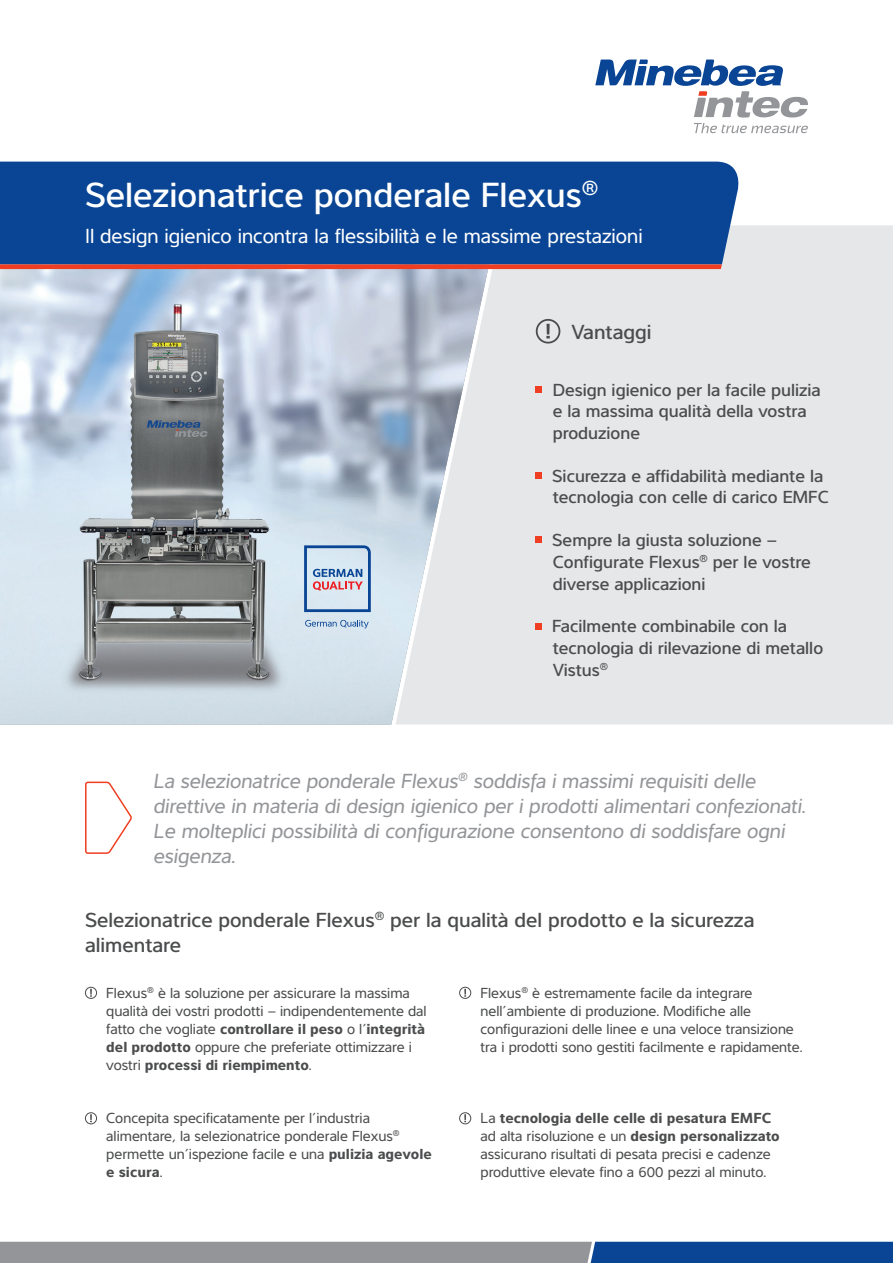
<style>
.page{position:relative;width:893px;height:1263px;background:#fff}
.page>*{position:absolute;margin:0;border:0;box-sizing:border-box;transform-origin:0 0}
.t1{font:500 36px "Interval Pro";color:#fff}
.t2{font:italic 21px/25.2px "Interval Pro";color:#939598}
.t3{font:500 21px/25.2px "Interval Pro";color:#4b4c4d}
.t4{font:21px "Interval Pro";color:#fff}
.t5{font:500 18px/21.6px "Interval Pro";color:#4b4c4d}
.t6{font:15px/18px "Interval Pro";color:#4b4c4d}
.s1{font-weight:700}
</style>
<div class="page">
<svg style="left:595px;top:60px;width:213px;height:73px"></svg>
<svg style="left:0;top:1242px;width:893px;height:21px;background:#657a97"></svg>
<div style="left:497px;top:225px;width:396px;height:499px;background:#e6e7e9"></div>
<img style="left:0;top:269px;width:497px;height:455px">
<div style="left:536px;top:386px;width:6px;height:7px;background:#ef3e22"></div>
<div style="left:536px;top:472px;width:6px;height:7px;background:#ef3e22"></div>
<svg style="left:536px;top:537px;width:6px;height:6px"></svg>
<svg style="left:536px;top:623px;width:6px;height:6px"></svg>
<div style="left:536px;top:319px;width:24px;height:25px;border:2px solid #4b4c4d;border-radius:50%"></div>
<svg style="left:546px;top:324px;width:4px;height:10px"></svg>
<svg style="left:305px;top:620px;width:64px;height:8px"></svg>
<svg style="left:304px;top:545px;width:67px;height:67px;background:#afbed6"></svg>
<svg style="left:85px;top:781px;width:47px;height:73px"></svg>
<div style="left:85px;top:987px;width:12px;height:12px;border:1px solid #4b4c4d;border-radius:50%"></div>
<svg style="left:90px;top:989px;width:2px;height:8px"></svg>
<div style="left:459px;top:987px;width:12px;height:12px;border:1px solid #4b4c4d;border-radius:50%"></div>
<svg style="left:464px;top:989px;width:2px;height:8px"></svg>
<div style="left:85px;top:1112px;width:12px;height:12px;border:1px solid #4b4c4d;border-radius:50%"></div>
<svg style="left:90px;top:1114px;width:2px;height:8px"></svg>
<div style="left:459px;top:1112px;width:12px;height:12px;border:1px solid #4b4c4d;border-radius:50%"></div>
<svg style="left:464px;top:1114px;width:2px;height:8px"></svg>
<div style="left:0;top:162px;width:744px;height:102px;background:#094594"></div>
<svg style="left:0;top:264px;width:722px;height:5px;background:#e4452f"></svg>
<h1 class="t1" style="left:85px;top:167px;width:515px">Selezionatrice ponderale Flexus<sup>®</sup></h1>
<h2 class="t4" style="left:85px;top:220px;width:559px">Il design igienico incontra la flessibilità e le massime prestazioni</h2>
<h2 class="t3" style="left:572px;top:317px;width:81px">Vantaggi</h2>
<p class="t5" style="left:553px;top:377px;width:269px">Design igienico per la facile pulizia e la massima qualità della vostra produzione</p>
<p class="t5" style="left:552px;top:463px;width:278px">Sicurezza e affidabilità mediante la tecnologia con celle di carico EMFC</p>
<p class="t5" style="left:552px;top:527px;width:260px">Sempre la giusta soluzione –<br>Configurate Flexus<sup>®</sup> per le vostre diverse applicazioni</p>
<p class="t5" style="left:552px;top:613px;width:272px">Facilmente combinabile con la tecnologia di rilevazione di metallo<br>Vistus<sup>®</sup></p>
<p class="t2" style="left:153px;top:767px;width:654px">La selezionatrice ponderale Flexus<sup>®</sup> soddisfa i massimi requisiti delle direttive in materia di design igienico per i prodotti alimentari confezionati.<br>Le molteplici possibilità di configurazione consentono di soddisfare ogni esigenza.</p>
<h2 class="t3" style="left:85px;top:905px;width:671px">Selezionatrice ponderale Flexus<sup>®</sup> per la qualità del prodotto e la sicurezza alimentare</h2>
<p class="t6" style="left:106px;top:983px;width:322px">Flexus<sup>®</sup> è la soluzione per assicurare la massima qualità dei vostri prodotti – indipendentemente dal fatto che vogliate <span class="s1">controllare il peso</span> o l’<span class="s1">integrità del prodotto</span> oppure che preferiate ottimizzare i vostri <span class="s1">processi di riempimento</span>.</p>
<p class="t6" style="left:106px;top:1108px;width:327px">Concepita specificatamente per l’industria alimentare, la selezionatrice ponderale Flexus<sup>® </sup>permette un’ispezione facile e una <span class="s1">pulizia agevole e sicura</span>.</p>
<p class="t6" style="left:480px;top:983px;width:324px">Flexus<sup>®</sup> è estremamente facile da integrare nell’ambiente di produzione. Modifiche alle configurazioni delle linee e una veloce transizione tra i prodotti sono gestiti facilmente e rapidamente.</p>
<p class="t6" style="left:480px;top:1108px;width:301px">La <span class="s1">tecnologia delle celle di pesatura EMFC </span>ad alta risoluzione e un <span class="s1">design personalizzato </span>assicurano risultati di pesata precisi e cadenze produttive elevate fino a 600 pezzi al minuto.</p>
</div>
